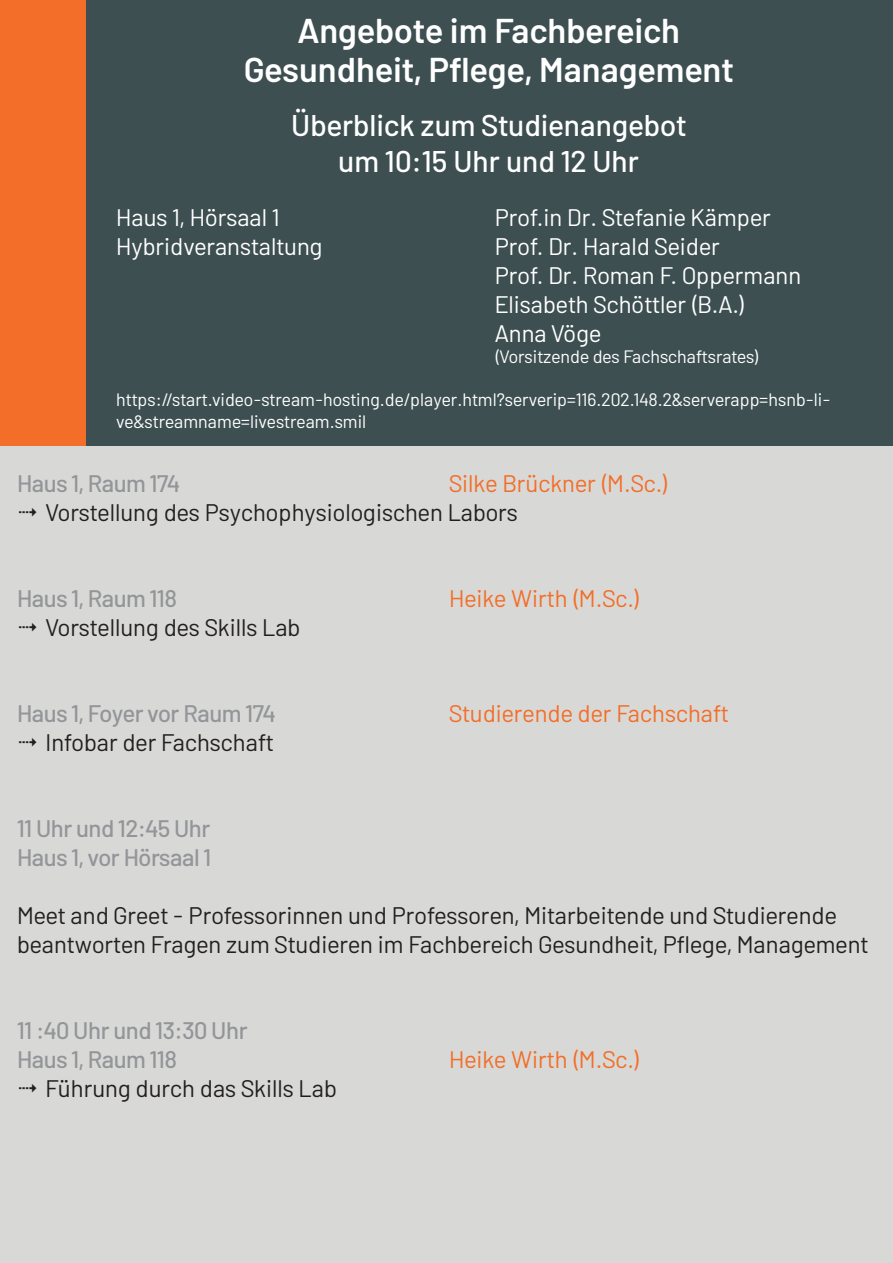
<style>
.page{position:relative;width:893px;height:1263px;background:#fff}
.page>*{position:absolute;margin:0;border:0;box-sizing:border-box;transform-origin:0 0}
.t1{font:600 34.5px "Barlow";color:#fff}
.t2{font:500 30px "Barlow";color:#fff}
.t3{font:24px/28.8px "Barlow";color:#231f20}
.t4{font:24px "Barlow";color:#fff}
.t5{font:500 24px "Barlow";letter-spacing:-.02em;color:#939598}
.t6{font:24px "Barlow";color:#f36e28}
.t7{font:18px/21.6px "Barlow";color:#fff}
</style>
<div class="page">
<div style="left:85px;top:0;width:808px;height:99px;background:#3d4f51"></div>
<div style="left:85px;top:98px;width:808px;height:348px;background:#3d4f51"></div>
<div style="left:0;top:0;width:85px;height:446px;background:#f36e28"></div>
<div style="left:0;top:446px;width:893px;height:817px;background:#d8d9d7"></div>
<p class="t1" style="left:298px;top:5px;width:384px">Angebote im Fachbereich</p>
<p class="t1" style="left:244px;top:44px;width:491px">Gesundheit, Pflege, Management</p>
<p class="t2" style="left:291px;top:104px;width:397px">Überblick zum Studienangebot</p>
<p class="t2" style="left:338px;top:140px;width:302px">um 10:15 Uhr und 12 Uhr</p>
<p class="t4" style="left:116px;top:200px;width:165px">Haus 1, Hörsaal 1</p>
<p class="t4" style="left:116px;top:229px;width:208px">Hybridveranstaltung</p>
<p class="t4" style="left:495px;top:200px;width:278px">Prof.in Dr. Stefanie Kämper</p>
<p class="t4" style="left:495px;top:229px;width:227px">Prof. Dr. Harald Seider</p>
<p class="t4" style="left:495px;top:258px;width:308px">Prof. Dr. Roman F. Oppermann</p>
<p class="t4" style="left:495px;top:287px;width:252px">Elisabeth Schöttler (B.A.)</p>
<p class="t4" style="left:495px;top:315px;width:108px">Anna Vöge</p>
<p class="t7" style="left:495px;top:344px;width:266px">(Vorsitzende des Fachschaftsrates)</p>
<p class="t7" style="left:116px;top:388px;width:716px">https://start.video-stream-hosting.de/player.html?serverip=116.202.148.2&amp;serverapp=hsnb-li&shy;ve&amp;streamname=livestream.smil</p>
<p class="t5" style="left:17px;top:466px;width:164px">Haus 1, Raum 174</p>
<p class="t6" style="left:449px;top:466px;width:221px">Silke Brückner (M.Sc.)</p>
<p class="t3" style="left:17px;top:496px;width:502px">✔ Vorstellung des Psychophysiologischen Labors</p>
<p class="t5" style="left:17px;top:581px;width:162px">Haus 1, Raum 118</p>
<p class="t6" style="left:449px;top:581px;width:193px">Heike Wirth (M.Sc.)</p>
<p class="t3" style="left:17px;top:611px;width:285px">✔ Vorstellung des Skills Lab</p>
<p class="t5" style="left:17px;top:696px;width:260px">Haus 1, Foyer vor Raum 174</p>
<p class="t6" style="left:449px;top:696px;width:281px">Studierende der Fachschaft</p>
<p class="t3" style="left:17px;top:726px;width:258px">✔ Infobar der Fachschaft</p>
<p class="t5" style="left:17px;top:811px;width:195px">11 Uhr und 12:45 Uhr</p>
<p class="t5" style="left:17px;top:840px;width:196px">Haus 1, vor Hörsaal 1</p>
<p class="t3" style="left:17px;top:899px;width:853px">Meet and Greet - Professorinnen und Professoren, Mitarbeitende und Studierende beantworten Fragen zum Studieren im Fachbereich Gesundheit, Pflege, Management</p>
<p class="t5" style="left:17px;top:1013px;width:232px">11 :40 Uhr und 13:30 Uhr</p>
<p class="t5" style="left:17px;top:1042px;width:162px">Haus 1, Raum 118</p>
<p class="t6" style="left:449px;top:1042px;width:193px">Heike Wirth (M.Sc.)</p>
<p class="t3" style="left:17px;top:1072px;width:321px">✔ Führung durch das Skills Lab</p>
</div>
